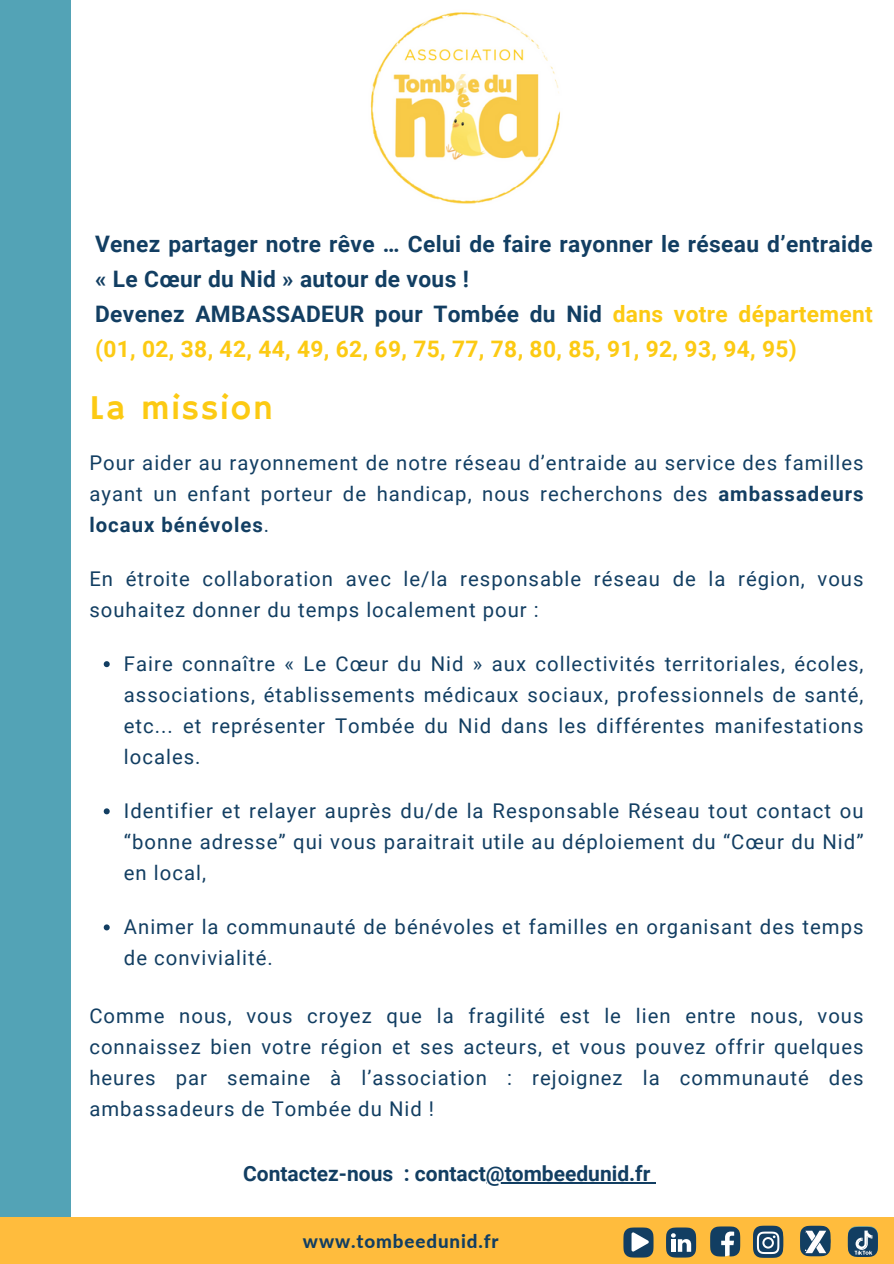
<style>
.page{position:relative;width:894px;height:1264px;background:#fff}
.page>*{position:absolute;margin:0;border:0;box-sizing:border-box;transform-origin:0 0}
.t1{font:34.65px "Hammersmith One";letter-spacing:.05em;color:#fcca13}
.t2{font:700 22.65px/34.8px "Roboto";letter-spacing:.015em;color:#123e62}
.t3{font:700 21px "Roboto";color:#123e62}
.t4{font:20.25px/31px "Roboto";letter-spacing:.05em;color:#123e62;text-align:justify}
.t5{font:800 18.75px "Lato";letter-spacing:.05em;color:#123e62}
.s1{color:#fcca13}
.s2{font-weight:700}
</style>
<div class="page">
<div style="left:0;top:0;width:71px;height:1263px;background:#53a3b6"></div>
<div style="left:0;top:1217px;width:893px;height:46px;background:#ffbc3d"></div>
<svg style="left:104px;top:661px;width:6px;height:6px"></svg>
<svg style="left:104px;top:808px;width:6px;height:6px"></svg>
<svg style="left:104px;top:924px;width:6px;height:6px"></svg>
<img style="left:370px;top:12px;width:191px;height:192px">
<hr style="left:486px;top:1181px;width:164px;height:2px;background:#123e62">
<svg style="left:666px;top:1227px;width:30px;height:30px"></svg>
<svg style="left:710px;top:1226px;width:30px;height:30px"></svg>
<svg style="left:753px;top:1225px;width:30px;height:32px"></svg>
<svg style="left:847px;top:1226px;width:30px;height:30px"></svg>
<svg style="left:623px;top:1227px;width:30px;height:30px"></svg>
<svg style="left:800px;top:1225px;width:30px;height:31px"></svg>
<p class="t2" style="left:95px;top:227px;width:779px">Venez partager notre rêve … Celui de faire rayonner le réseau d’entraide « Le Cœur du Nid » autour de vous !<br>Devenez AMBASSADEUR pour Tombée du Nid <span class="s1">dans votre département (01, 02, 38, 42, 44, 49, 62, 69, 75, 77, 78, 80, 85, 91, 92, 93, 94, 95)</span></p>
<p class="t1" style="left:89px;top:388px;width:185px">La mission</p>
<p class="t4" style="left:89px;top:447px;width:775px">Pour aider au rayonnement de notre réseau d’entraide au service des familles ayant un enfant porteur de handicap, nous recherchons des <span class="s2">ambassadeurs locaux bénévoles</span>.</p>
<h2 class="t4" style="left:89px;top:563px;width:775px">En étroite collaboration avec le/la responsable réseau de la région, vous souhaitez donner du temps localement pour :</h2>
<h1 class="t4" style="left:124px;top:648px;width:741px">Faire connaître « Le Cœur du Nid » aux collectivités territoriales, écoles, associations, établissements médicaux sociaux, professionnels de santé, etc... et représenter Tombée du Nid dans les différentes manifestations locales.</h1>
<p class="t4" style="left:124px;top:795px;width:741px">Identifier et relayer auprès du/de la Responsable Réseau tout contact ou “bonne adresse” qui vous paraitrait utile au déploiement du “Cœur du Nid” en local,</p>
<p class="t4" style="left:124px;top:911px;width:741px">Animer la communauté de bénévoles et familles en organisant des temps de convivialité.</p>
<p class="t4" style="left:89px;top:1000px;width:775px">Comme nous, vous croyez que la fragilité est le lien entre nous, vous connaissez bien votre région et ses acteurs, et vous pouvez offrir quelques heures par semaine à l’association : rejoignez la communauté des ambassadeurs de Tombée du Nid !</p>
<h2 class="t3" style="left:243px;top:1161px;width:409px">Contactez-nous : contact@tombeedunid.fr</h2>
<p class="t5" style="left:303px;top:1229px;width:197px">www.tombeedunid.fr</p>
</div>
